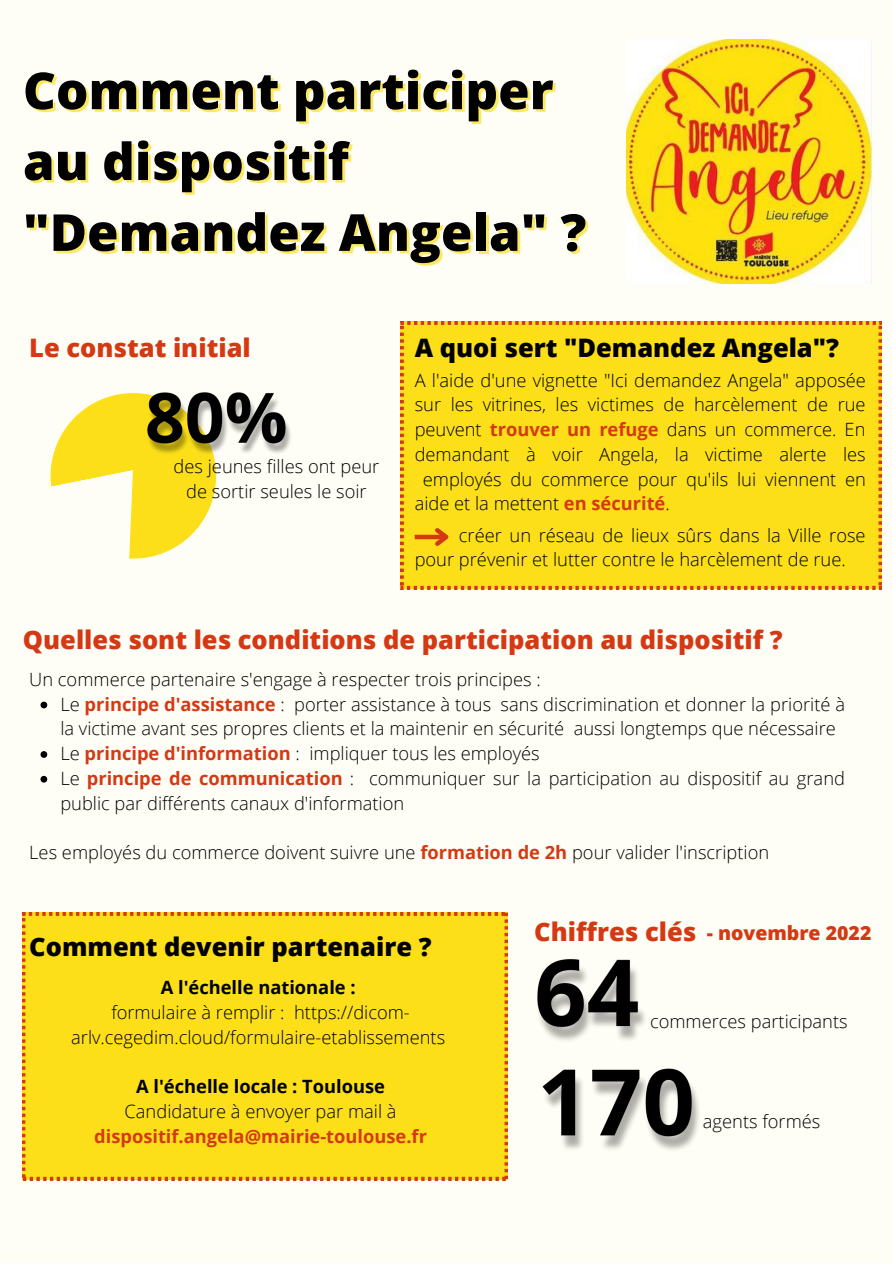
<style>
.page{position:relative;width:893px;height:1264px;background:#fff}
.page>*{position:absolute;margin:0;border:0;box-sizing:border-box;transform-origin:0 0}
.t1{font:800 51px/70.8px "Open Sans";color:#000}
.t2{font:800 25.5px "Open Sans";color:#d53913}
.t3{font:800 25.5px "Open Sans";color:#000}
.t4{font:800 19.5px "Open Sans";color:#d53913}
.t5{font:300 18.3px/24.8px "Open Sans";color:#000}
.t6{font:700 18.3px/24.8px "Open Sans";color:#d53913;text-align:center}
.t7{font:700 18.3px "Open Sans";color:#000}
.s1{font-weight:700;color:#d53913}
.s2{font-weight:300;color:#000}
</style>
<div class="page">
<div style="left:0;top:0;width:892px;height:1262px;background:#fffef6"></div>
<img style="left:626px;top:39px;width:245px;height:244px">
<div style="left:400px;top:321px;width:481px;height:268px;background:#fcdf19"></div>
<div style="left:22px;top:912px;width:486px;height:268px;background:#fcdf19"></div>
<div style="left:51px;top:393px;width:165px;height:165px;background:#fcdf19;border-radius:50%"></div>
<svg style="left:40px;top:470px;width:93px;height:239px"></svg>
<svg style="left:40px;top:751px;width:7px;height:7px"></svg>
<svg style="left:40px;top:775px;width:7px;height:7px"></svg>
<img style="left:140px;top:392px;width:151px;height:78px">
<img style="left:537px;top:959px;width:108px;height:79px">
<img style="left:542px;top:1038px;width:157px;height:112px">
<hr style="left:414px;top:535px;width:32px;height:4px;background:#d53913">
<svg style="left:431px;top:524px;width:22px;height:26px"></svg>
<p class="t1" style="left:23px;top:54px;width:565px">Comment participer au dispositif "Demandez Angela" ?</p>
<p class="t2" style="left:29px;top:329px;width:223px">Le constat initial</p>
<p class="t5" style="left:174px;top:453px;width:207px;text-align:center">des jeunes filles ont peur de sortir seules le soir</p>
<p class="t3" style="left:414px;top:329px;width:426px">A quoi sert "Demandez Angela"?</p>
<p class="t5" style="left:414px;top:367px;width:453px">A l'aide d'une vignette "Ici demandez Angela" apposée</p>
<p class="t5" style="left:414px;top:392px;width:452px">sur les vitrines, les victimes de harcèlement de rue</p>
<p class="t5" style="left:414px;top:417px;width:452px">peuvent <span class="s1">trouver un refuge</span> dans un commerce. En</p>
<p class="t5" style="left:414px;top:441px;width:452px">demandant à voir Angela, la victime alerte les</p>
<p class="t5" style="left:423px;top:466px;width:444px">employés du commerce pour qu'ils lui viennent en</p>
<p class="t5" style="left:414px;top:491px;width:256px">aide et la mettent <span class="s1">en sécurité</span>.</p>
<p class="t5" style="left:414px;top:522px;width:452px;text-indent:44px">créer un réseau de lieux sûrs dans la Ville rose pour prévenir et lutter contre le harcèlement de rue.</p>
<p class="t2" style="left:23px;top:621px;width:761px">Quelles sont les conditions de participation au dispositif ?</p>
<p class="t5" style="left:29px;top:666px;width:513px">Un commerce partenaire s'engage à respecter trois principes :</p>
<p class="t5" style="left:60px;top:691px;width:786px">Le <span class="s1">principe d'assistance</span> : porter assistance à tous sans discrimination et donner la priorité à la victime avant ses propres clients et la maintenir en sécurité aussi longtemps que nécessaire</p>
<p class="t5" style="left:60px;top:740px;width:481px">Le <span class="s1">principe d'information</span> : impliquer tous les employés</p>
<p class="t5" style="left:60px;top:765px;width:786px">Le <span class="s1">principe de communication</span> : communiquer sur la participation au dispositif au grand public par différents canaux d'information</p>
<p class="t5" style="left:29px;top:839px;width:741px">Les employés du commerce doivent suivre une <span class="s1">formation de 2h</span> pour valider l'inscription</p>
<p class="t3" style="left:29px;top:928px;width:404px">Comment devenir partenaire ?</p>
<p class="t7" style="left:161px;top:974px;width:196px">A l'échelle nationale :</p>
<p class="t5" style="left:71px;top:999px;width:375px;text-align:center">formulaire à remplir : https://dicom&shy;arlv.cegedim.cloud/formulaire-etablissements</p>
<p class="t7" style="left:136px;top:1073px;width:250px">A l'échelle locale : Toulouse</p>
<p class="t6" style="left:94px;top:1098px;width:334px"><span class="s2">Candidature à envoyer par mail à </span>dispositif.angela@mairie-toulouse.fr</p>
<p class="t2" style="left:534px;top:913px;width:164px">Chiffres clés</p>
<p class="t4" style="left:706px;top:919px;width:166px">- novembre 2022</p>
<p class="t5" style="left:650px;top:1008px;width:199px">commerces participants</p>
<p class="t5" style="left:703px;top:1108px;width:119px">agents formés</p>
</div>
